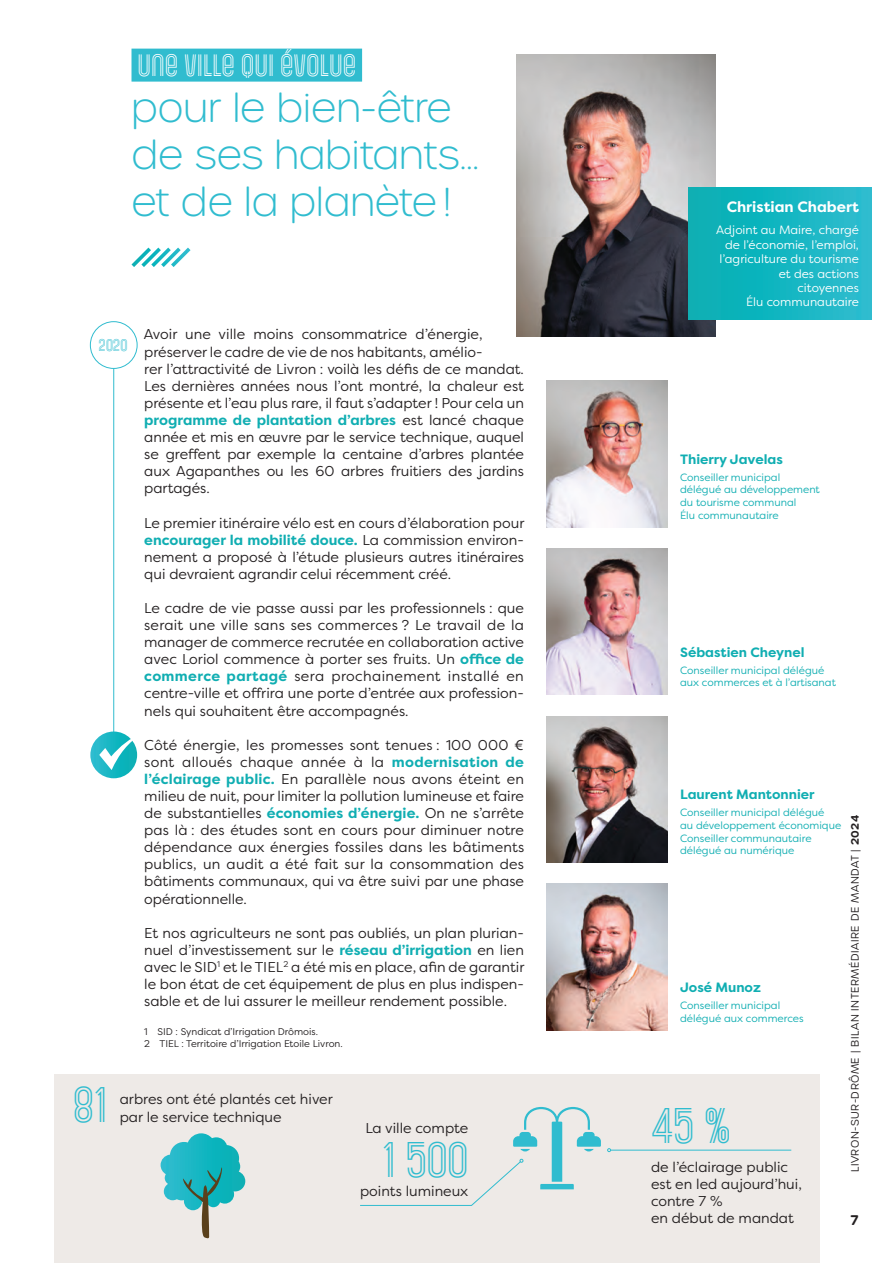
<style>
.page{position:relative;width:893px;height:1263px;background:#fff}
.page>*{position:absolute;margin:0;border:0;box-sizing:border-box;transform-origin:0 0}
.t1{font:48.6px "Gala Biline";color:#30bccf}
.t2{font:200 39px/46.8px "Urbane Rounded";color:#30bccf}
.t3{font:30px "Gala Biline";color:#fff}
.t4{font:16.5px "Gala Biline";color:#30bccf}
.t5{font:700 15px "Filson Pro";color:#fff}
.t6{font:14.25px/17.1px "Filson Pro";color:#231f20;text-align:justify}
.t7{font:700 13.5px "Filson Pro";color:#10aeb2}
.t8{font:600 13.5px "Urbane Rounded";color:#231f20}
.t9{font:12px/14.4px "Filson Pro";color:#fff;text-align:right}
.t10{font:10.5px/12.6px "Filson Pro";color:#10aeb2}
.t11{font:300 10.5px "Urbane Rounded";letter-spacing:.05em;color:#231f20}
.t12{font:9.75px/11.7px "Filson Pro";color:#231f20}
.s1{font-weight:700;color:#10aeb2}
.s2{font-weight:600}
</style>
<div class="page">
<div style="left:54px;top:1074px;width:765px;height:189px;background:#eeeae7"></div>
<hr style="left:113px;top:368px;width:1px;height:404px;background:#30bccf">
<div style="left:131px;top:49px;width:231px;height:33px;background:#30bccf"></div>
<svg style="left:131px;top:247px;width:60px;height:20px"></svg>
<div style="left:90px;top:321px;width:48px;height:48px;border:1px solid #30bccf;border-radius:50%"></div>
<svg style="left:90px;top:731px;width:47px;height:47px"></svg>
<svg style="left:99px;top:733px;width:39px;height:37px"></svg>
<svg style="left:161px;top:1133px;width:84px;height:106px"></svg>
<svg style="left:360px;top:1107px;width:241px;height:99px"></svg>
<hr style="left:611px;top:1150px;width:180px;height:1px;background:#30bccf">
<svg style="left:607px;top:1148px;width:4px;height:4px"></svg>
<img style="left:517px;top:54px;width:198px;height:283px">
<div style="left:689px;top:188px;width:183px;height:131px;background:linear-gradient(to right,#03afb2,#2bbdd0)"></div>
<img style="left:547px;top:548px;width:120px;height:147px">
<img style="left:547px;top:716px;width:120px;height:147px">
<img style="left:547px;top:884px;width:120px;height:146px">
<img style="left:547px;top:381px;width:120px;height:146px">
<h3 class="t3" style="left:138px;top:48px;width:220px">UNE VILLE QUI ÉVOLUE</h3>
<h2 class="t2" style="left:131px;top:85px;width:350px">pour le bien-être de ses habitants… et de la planète!</h2>
<p class="t4" style="left:99px;top:336px;width:30px">2020</p>
<p class="t6" style="left:144px;top:326px;width:382px;text-align:left">Avoir une ville moins consommatrice d’énergie, préserver le cadre de vie de nos habitants, amélio-<br>rer l’attractivité de Livron : voilà les défis de ce mandat.<br>Les dernières années nous l’ont montré, la chaleur est présente et l’eau plus rare, il faut s’adapter ! Pour cela un <span class="s1">programme de plantation d’arbres</span> est lancé chaque année et mis en œuvre par le service technique, auquel se greffent par exemple la centaine d’arbres plantée aux Agapanthes ou les 60 arbres fruitiers des jardins partagés.</p>
<p class="t6" style="left:144px;top:514px;width:382px">Le premier itinéraire vélo est en cours d’élaboration pour <span class="s1">encourager la mobilité douce.</span> La commission environ&shy;nement a proposé à l’étude plusieurs autres itinéraires qui devraient agrandir celui récemment créé.</p>
<p class="t6" style="left:144px;top:599px;width:381px">Le cadre de vie passe aussi par les professionnels : que serait une ville sans ses commerces ? Le travail de la manager de commerce recrutée en collaboration active avec Loriol commence à porter ses fruits. Un <span class="s1">office de commerce partagé</span> sera prochainement installé en centre-ville et offrira une porte d’entrée aux profession&shy;nels qui souhaitent être accompagnés.</p>
<p class="t6" style="left:144px;top:736px;width:381px">Côté énergie, les promesses sont tenues : 100 000 € sont alloués chaque année à la <span class="s1">modernisation de l’éclairage public.</span> En parallèle nous avons éteint en milieu de nuit, pour limiter la pollution lumineuse et faire de substantielles <span class="s1">économies d’énergie.</span> On ne s’arrête pas là : des études sont en cours pour diminuer notre dépendance aux énergies fossiles dans les bâtiments publics, un audit a été fait sur la consommation des bâtiments communaux, qui va être suivi par une phase opérationnelle.</p>
<p class="t6" style="left:144px;top:924px;width:382px">Et nos agriculteurs ne sont pas oubliés, un plan plurian&shy;nuel d’investissement sur le <span class="s1">réseau d’irrigation</span> en lien avec le SID <sup>1</sup> et le TIEL <sup>2</sup> a été mis en place, afin de garantir le bon état de cet équipement de plus en plus indispen&shy;sable et de lui assurer le meilleur rendement possible.</p>
<p class="t12" style="left:144px;top:1025px;width:200px">1 SID : Syndicat d’Irrigation Drômois.<br>2 TIEL : Territoire d’Irrigation Etoile Livron.</p>
<h1 class="t1" style="left:72px;top:1076px;width:37px">81</h1>
<p class="t6" style="left:120px;top:1090px;width:215px">arbres ont été plantés cet hiver par le service technique</p>
<p class="t6" style="left:365px;top:1119px;width:104px">La ville compte</p>
<h1 class="t1" style="left:383px;top:1131px;width:87px">1 500</h1>
<p class="t6" style="left:360px;top:1182px;width:110px">points lumineux</p>
<p class="t5" style="left:727px;top:197px;width:134px">Christian Chabert</p>
<p class="t9" style="left:716px;top:223px;width:144px">Adjoint au Maire, chargé de l’économie, l’emploi, l’agriculture du tourisme et des actions citoyennes<br>Élu communautaire</p>
<p class="t7" style="left:680px;top:451px;width:104px">Thierry Javelas</p>
<p class="t10" style="left:680px;top:470px;width:141px">Conseiller municipal délégué au développement du tourisme communal<br>Élu communautaire</p>
<p class="t7" style="left:680px;top:644px;width:126px">Sébastien Cheynel</p>
<p class="t10" style="left:680px;top:663px;width:157px">Conseiller municipal délégué aux commerces et à l’artisanat</p>
<p class="t7" style="left:680px;top:786px;width:136px">Laurent Mantonnier</p>
<p class="t10" style="left:680px;top:806px;width:163px">Conseiller municipal délégué<br>au développement économique<br>Conseiller communautaire délégué au numérique</p>
<p class="t11" style="left:848px;top:1172px;width:359px;rotate:-90deg">LIVRON-SUR-DRÔME | BILAN INTERMÉDIAIRE DE MANDAT | <span class="s2">2024</span></p>
<p class="t7" style="left:680px;top:979px;width:82px">José Munoz</p>
<p class="t10" style="left:680px;top:999px;width:125px">Conseiller municipal délégué aux commerces</p>
<h1 class="t1" style="left:651px;top:1097px;width:82px">45 %</h1>
<p class="t6" style="left:651px;top:1158px;width:152px;text-align:left">de l’éclairage public est en led aujourd’hui, contre 7 %<br>en début de mandat</p>
<p class="t8" style="left:851px;top:1210px;width:10px">7</p>
</div>
